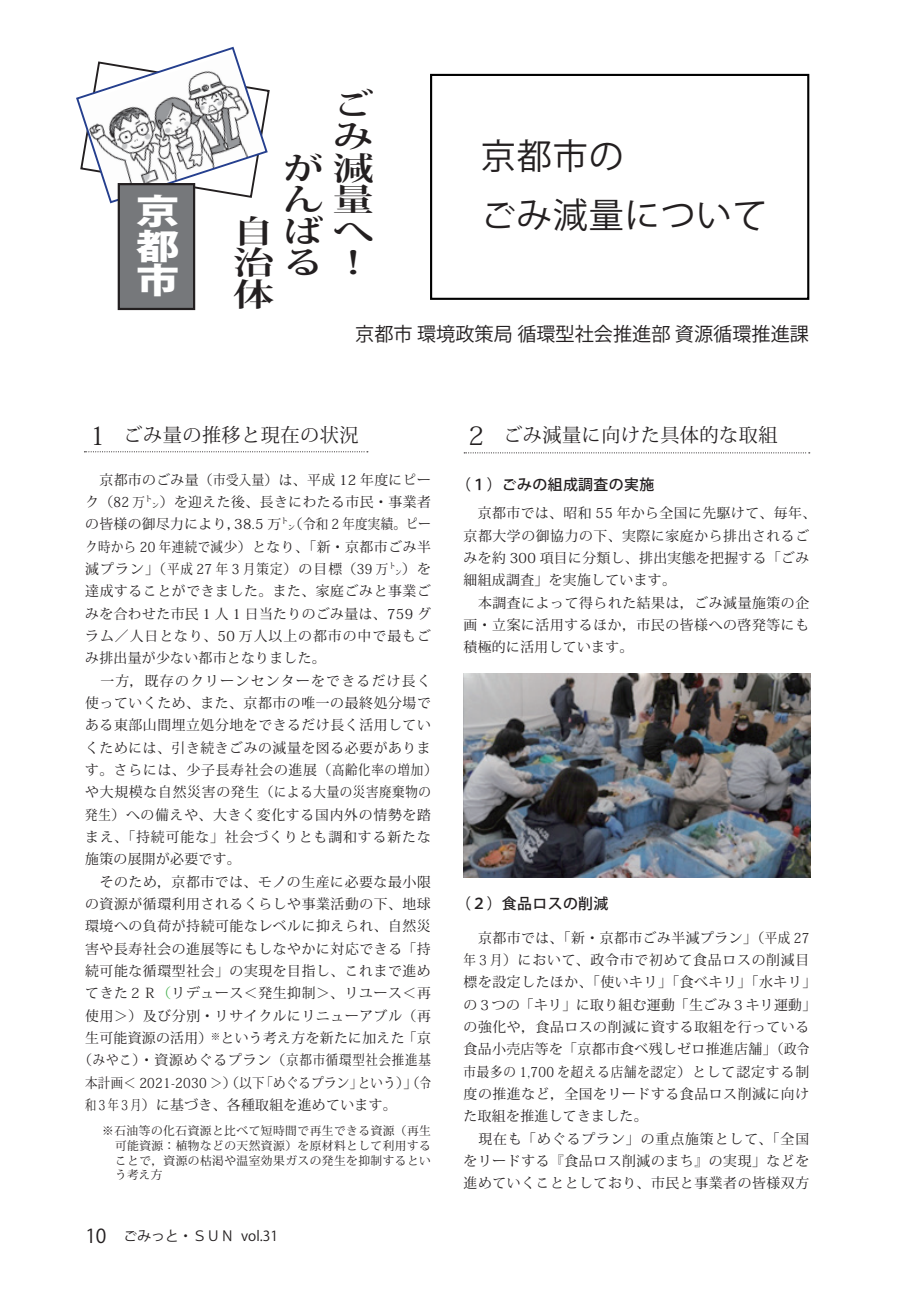
<style>
.page{position:relative;width:919px;height:1289px;background:#fff}
.page>*{position:absolute;margin:0;border:0;box-sizing:border-box;transform-origin:0 0}
.t1{font:35.1px/59.6px "Koz Go Pro";letter-spacing:.025em;color:#231f20}
.t2{font:800 34.5px/34.5px "Koz Go Pro";color:#fff;text-align:justify;scale:1.25 1}
.t3{font:700 31.5px/31.5px "Koz Min Pro";color:#231f20;scale:1.3 1}
.t4{font:19.2px "Koz Min Pro";letter-spacing:.025em;color:#231f20}
.t5{font:19.2px "Koz Go Pro";color:#231f20}
.t6{font:500 14.85px "Koz Go Pro";letter-spacing:.025em;color:#231f20}
.t7{font:13.8px/22.4px "Koz Min Pro";letter-spacing:.045em;color:#231f20}
.t8{font:13.8px "Koz Min Pro";letter-spacing:.025em;color:#231f20}
.t9{font:13.8px "Koz Min Pro";letter-spacing:.045em;color:#231f20;scale:.9 1}
.t10{font:13.8px "Koz Min Pro";letter-spacing:.025em;color:#231f20;scale:.9 1}
.t11{font:13.8px "Koz Min Pro";letter-spacing:.08em;color:#231f20}
.t12{font:13.8px "Koz Min Pro";letter-spacing:.075em;color:#231f20}
.t13{font:13.8px "Koz Min Pro";letter-spacing:.07em;color:#231f20}
.t14{font:13.8px "Koz Min Pro";letter-spacing:.095em;color:#231f20}
.t15{font:13.8px "Koz Min Pro";letter-spacing:.025em;color:#231f20;scale:.8 1}
.t16{font:13.8px "Koz Go Pro";color:#231f20}
.t17{font:11.7px/14.9px "Koz Min Pro";letter-spacing:.04em;color:#231f20;text-align:justify}
.s1{font-size:25.5px}
.s2{color:#40ae49}
.s3{font-size:19.2px}
</style>
<div class="page">
<svg style="left:464px;top:452px;width:345px;height:1px"></svg>
<svg style="left:76px;top:46px;width:194px;height:158px"></svg>
<svg style="left:84px;top:451px;width:284px;height:1px"></svg>
<div style="left:119px;top:184px;width:75px;height:125px;background:#76787b"></div>
<div style="left:118px;top:183px;width:77px;height:127px;border:2px solid #231f20"></div>
<div style="left:430px;top:74px;width:379px;height:226px;border:2px solid #000"></div>
<img style="left:463px;top:673px;width:347px;height:204px">
<h2 class="t2" style="left:136px;top:197px;width:35px">京都市</h2>
<h3 class="t3" style="left:332px;top:88px;width:32px">ご</h3>
<h3 class="t3" style="left:332px;top:119px;width:31px">み</h3>
<h3 class="t3" style="left:283px;top:151px;width:71px">が減</h3>
<h3 class="t3" style="left:283px;top:182px;width:70px">ん量</h3>
<h3 class="t3" style="left:233px;top:214px;width:109px">自ばへ</h3>
<h3 class="t3" style="left:332px;top:245px;width:20px">！</h3>
<h3 class="t3" style="left:233px;top:245px;width:67px">治る体</h3>
<h1 class="t1" style="left:480px;top:127px;width:288px">京都市の<br>ごみ減量について</h1>
<h3 class="t5" style="left:355px;top:322px;width:455px">京都市 環境政策局 循環型社会推進部 資源循環推進課</h3>
<h3 class="t4" style="left:85px;top:421px;width:275px"><span class="s1">１</span> ごみ量の推移と現在の状況</h3>
<p class="t7" style="left:85px;top:468px;width:347px">　京都市のごみ量（市受入量）は、平成 12 年度にピー</p>
<p class="t7" style="left:85px;top:490px;width:347px">ク（82 万㌧）を迎えた後、長きにわたる市民・事業者</p>
<p class="t8" style="left:85px;top:514px;width:347px">の皆様の御尽力により，38.5 万㌧（令和 2 年度実績。ピー</p>
<p class="t9" style="left:85px;top:537px;width:385px">ク時から 20 年連続で減少）となり、「新・京都市ごみ半</p>
<p class="t11" style="left:85px;top:559px;width:347px">減プラン」（平成 27 年 3 月策定）の目標（39 万㌧）を</p>
<p class="t7" style="left:85px;top:579px;width:347px">達成することができました。また、家庭ごみと事業ご</p>
<p class="t7" style="left:85px;top:602px;width:347px">みを合わせた市民 1 人 1 日当たりのごみ量は、759 グ</p>
<p class="t12" style="left:85px;top:626px;width:347px">ラム／人日となり、50 万人以上の都市の中で最もご</p>
<p class="t8" style="left:85px;top:648px;width:242px">み排出量が少ない都市となりました。</p>
<p class="t14" style="left:85px;top:671px;width:347px">　一方，既存のクリーンセンターをできるだけ長く</p>
<p class="t7" style="left:85px;top:691px;width:347px">使っていくため、また、京都市の唯一の最終処分場で</p>
<p class="t7" style="left:85px;top:713px;width:347px">ある東部山間埋立処分地をできるだけ長く活用してい</p>
<p class="t7" style="left:85px;top:736px;width:347px">くためには、引き続きごみの減量を図る必要がありま</p>
<p class="t7" style="left:85px;top:758px;width:354px">す。さらには、少子長寿社会の進展（高齢化率の増加）</p>
<p class="t7" style="left:85px;top:780px;width:347px">や大規模な自然災害の発生（による大量の災害廃棄物の</p>
<p class="t9" style="left:85px;top:804px;width:385px">発生）への備えや、大きく変化する国内外の情勢を踏</p>
<p class="t13" style="left:85px;top:827px;width:347px">まえ、「持続可能な」社会づくりとも調和する新たな</p>
<p class="t8" style="left:85px;top:849px;width:157px">施策の展開が必要です。</p>
<p class="t7" style="left:85px;top:870px;width:347px">　そのため，京都市では、モノの生産に必要な最小限</p>
<p class="t7" style="left:85px;top:892px;width:347px">の資源が循環利用されるくらしや事業活動の下、地球</p>
<p class="t7" style="left:85px;top:914px;width:347px">環境への負荷が持続可能なレベルに抑えられ、自然災</p>
<p class="t7" style="left:85px;top:937px;width:347px">害や長寿社会の進展等にもしなやかに対応できる「持</p>
<p class="t7" style="left:85px;top:959px;width:347px">続可能な循環型社会」の実現を目指し、これまで進め</p>
<p class="t7" style="left:85px;top:981px;width:347px">てきた２Ｒ<span class="s2">（</span>リデュース＜発生抑制＞、リユース＜再</p>
<p class="t7" style="left:85px;top:1003px;width:347px">使用＞）及び分別・リサイクルにリニューアブル（再</p>
<p class="t8" style="left:85px;top:1028px;width:347px">生可能資源の活用）<sup>※</sup>という考え方を新たに加えた「京</p>
<p class="t7" style="left:78px;top:1048px;width:354px">（みやこ）・資源めぐるプラン（京都市循環型社会推進基</p>
<p class="t10" style="left:85px;top:1072px;width:385px">本計画＜ 2021-2030 ＞）（以下「めぐるプラン」という）」（令</p>
<p class="t15" style="left:85px;top:1095px;width:391px">和３年３月）に基づき、各種取組を進めています。</p>
<p class="t17" style="left:115px;top:1122px;width:317px;text-indent:-13px">※石油等の化石資源と比べて短時間で再生できる資源（再生可能資源：植物などの天然資源）を原材料として利用することで，資源の枯渇や温室効果ガスの発生を抑制するという考え方</p>
<p class="t16" style="left:85px;top:1226px;width:194px"><span class="s3">10</span> ごみっと・ＳＵＮ vol.31</p>
<h3 class="t4" style="left:463px;top:421px;width:315px"><span class="s1">２</span> ごみ減量に向けた具体的な取組</h3>
<p class="t6" style="left:456px;top:475px;width:199px">（１）ごみの組成調査の実施</p>
<p class="t7" style="left:463px;top:501px;width:354px">　京都市では、昭和 55 年から全国に先駆けて、毎年、京都大学の御協力の下、実際に家庭から排出されるごみを約 300 項目に分類し、排出実態を把握する「ごみ細組成調査」を実施しています。<br>　本調査によって得られた結果は，ごみ減量施策の企画・立案に活用するほか，市民の皆様への啓発等にも積極的に活用しています。</p>
<p class="t6" style="left:456px;top:894px;width:154px">（２）食品ロスの削減</p>
<p class="t7" style="left:463px;top:925px;width:354px">　京都市では、「新・京都市ごみ半減プラン」（平成 27年３月）において、政令市で初めて食品ロスの削減目標を設定したほか、「使いキリ」「食べキリ」「水キリ」の３つの「キリ」に取り組む運動「生ごみ３キリ運動」の強化や，食品ロスの削減に資する取組を行っている食品小売店等を「京都市食べ残しゼロ推進店舗」（政令市最多の 1,700 を超える店舗を認定）として認定する制度の推進など，全国をリードする食品ロス削減に向けた取組を推進してきました。<br>　現在も「めぐるプラン」の重点施策として、「全国をリードする『食品ロス削減のまち』の実現」などを進めていくこととしており、市民と事業者の皆様双方</p>
</div>
